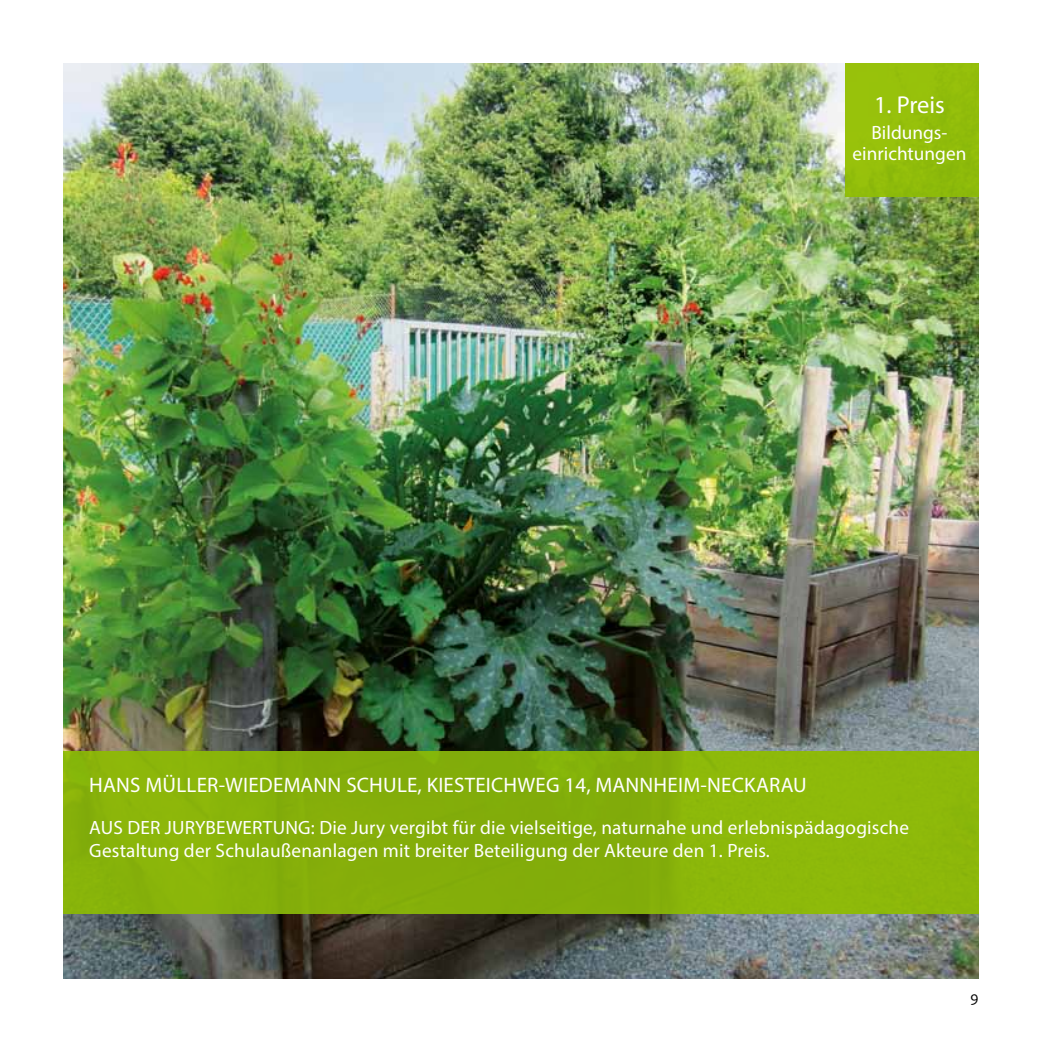
<style>
.page{position:relative;width:1042px;height:1042px;background:#fff}
.page>*{position:absolute;margin:0;border:0;box-sizing:border-box;transform-origin:0 0}
.t1{font:24.5px "Myriad Pro";letter-spacing:-.005em;color:#fff}
.t2{font:21px "Myriad Pro";letter-spacing:.01em;color:#fff}
.t3{font:19.25px/23.1px "Myriad Pro";letter-spacing:.01em;color:#fff}
.t4{font:15.75px "Kievit OT";color:#000}
</style>
<div class="page">
<img style="left:63px;top:63px;width:916px;height:916px">
<div style="left:63px;top:752px;width:916px;height:162px;background:#87b30a"></div>
<div style="left:845px;top:63px;width:134px;height:134px;background:#97bf0d"></div>
<p class="t1" style="left:874px;top:90px;width:72px">1. Preis</p>
<p class="t3" style="left:852px;top:122px;width:115px;line-height:21px;text-align:center">Bildungs&shy;einrichtungen</p>
<p class="t2" style="left:89px;top:771px;width:719px">HANS MÜLLER-WIEDEMANN SCHULE, KIESTEICHWEG 14, MANNHEIM-NECKARAU</p>
<p class="t3" style="left:89px;top:815px;width:821px">AUS DER JURYBEWERTUNG: Die Jury vergibt für die vielseitige, naturnahe und erlebnispädagogische<br>Gestaltung der Schulaußenanlagen mit breiter Beteiligung der Akteure den 1. Preis.</p>
<p class="t4" style="left:970px;top:988px;width:10px">9</p>
</div>
